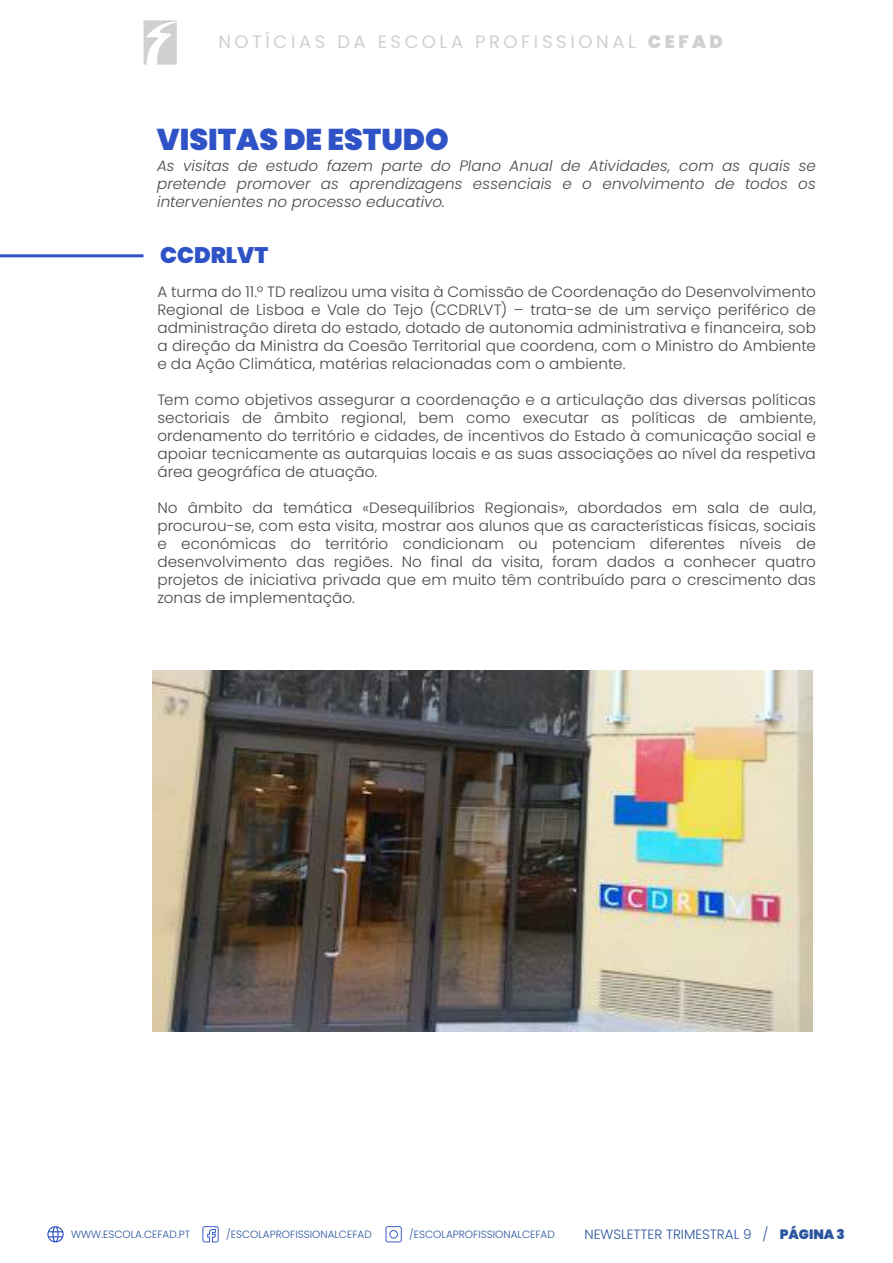
<style>
.page{position:relative;width:893px;height:1263px;background:#fff}
.page>*{position:absolute;margin:0;border:0;box-sizing:border-box;transform-origin:0 0}
.t1{font:900 30px "Poppins";color:#2f53c6}
.t2{font:900 22.5px "Poppins";color:#2f53c6}
.t3{font:18px "Poppins";letter-spacing:.2em;color:#d0d0d0}
.t4{font:300 15px/18px "Poppins";letter-spacing:.005em;color:#494949;text-align:justify}
.t5{font:italic 300 15px/18px "Poppins";letter-spacing:.005em;color:#494949;text-align:justify}
.t6{font:300 13.5px "Poppins";color:#2b549d}
.t7{font:300 10.5px "Poppins";color:#2b549d}
.s1{font-weight:900}
</style>
<div class="page">
<svg style="left:47px;top:1226px;width:17px;height:16px"></svg>
<svg style="left:202px;top:1226px;width:17px;height:16px"></svg>
<svg style="left:385px;top:1226px;width:17px;height:16px"></svg>
<svg style="left:144px;top:20px;width:33px;height:45px"></svg>
<hr style="left:0;top:254px;width:144px;height:3px;background:#2f53c6">
<img style="left:152px;top:671px;width:660px;height:361px">
<p class="t3" style="left:218px;top:31px;width:506px">NOTÍCIAS DA ESCOLA PROFISSIONAL <span class="s1">CEFAD</span></p>
<h1 class="t1" style="left:157px;top:122px;width:293px">VISITAS DE ESTUDO</h1>
<p class="t5" style="left:157px;top:157px;width:660px">As visitas de estudo fazem parte do Plano Anual de Atividades, com as quais se pretende promover as aprendizagens essenciais e o envolvimento de todos os intervenientes no processo educativo.</p>
<h2 class="t2" style="left:160px;top:242px;width:110px">CCDRLVT</h2>
<p class="t4" style="left:157px;top:282px;width:660px">A turma do 11.º TD realizou uma visita à Comissão de Coordenação do Desenvolvimento Regional de Lisboa e Vale do Tejo (CCDRLVT) – trata-se de um serviço periférico de administração direta do estado, dotado de autonomia administrativa e financeira, sob a direção da Ministra da Coesão Territorial que coordena, com o Ministro do Ambiente e da Ação Climática, matérias relacionadas com o ambiente.</p>
<p class="t4" style="left:157px;top:390px;width:660px">Tem como objetivos assegurar a coordenação e a articulação das diversas políticas sectoriais de âmbito regional, bem como executar as políticas de ambiente, ordenamento do território e cidades, de incentivos do Estado à comunicação social e apoiar tecnicamente as autarquias locais e as suas associações ao nível da respetiva área geográfica de atuação.</p>
<p class="t4" style="left:157px;top:498px;width:660px">No âmbito da temática «Desequilíbrios Regionais», abordados em sala de aula, procurou-se, com esta visita, mostrar aos alunos que as características físicas, sociais e económicas do território condicionam ou potenciam diferentes níveis de desenvolvimento das regiões. No final da visita, foram dados a conhecer quatro projetos de iniciativa privada que em muito têm contribuído para o crescimento das zonas de implementação.</p>
<p class="t7" style="left:71px;top:1229px;width:121px">WWW.ESCOLA.CEFAD.PT</p>
<p class="t7" style="left:226px;top:1229px;width:147px">/ESCOLAPROFISSIONALCEFAD</p>
<p class="t7" style="left:409px;top:1229px;width:147px">/ESCOLAPROFISSIONALCEFAD</p>
<p class="t6" style="left:584px;top:1226px;width:262px">NEWSLETTER TRIMESTRAL 9 / <span class="s1">PÁGINA 3</span></p>
</div>
